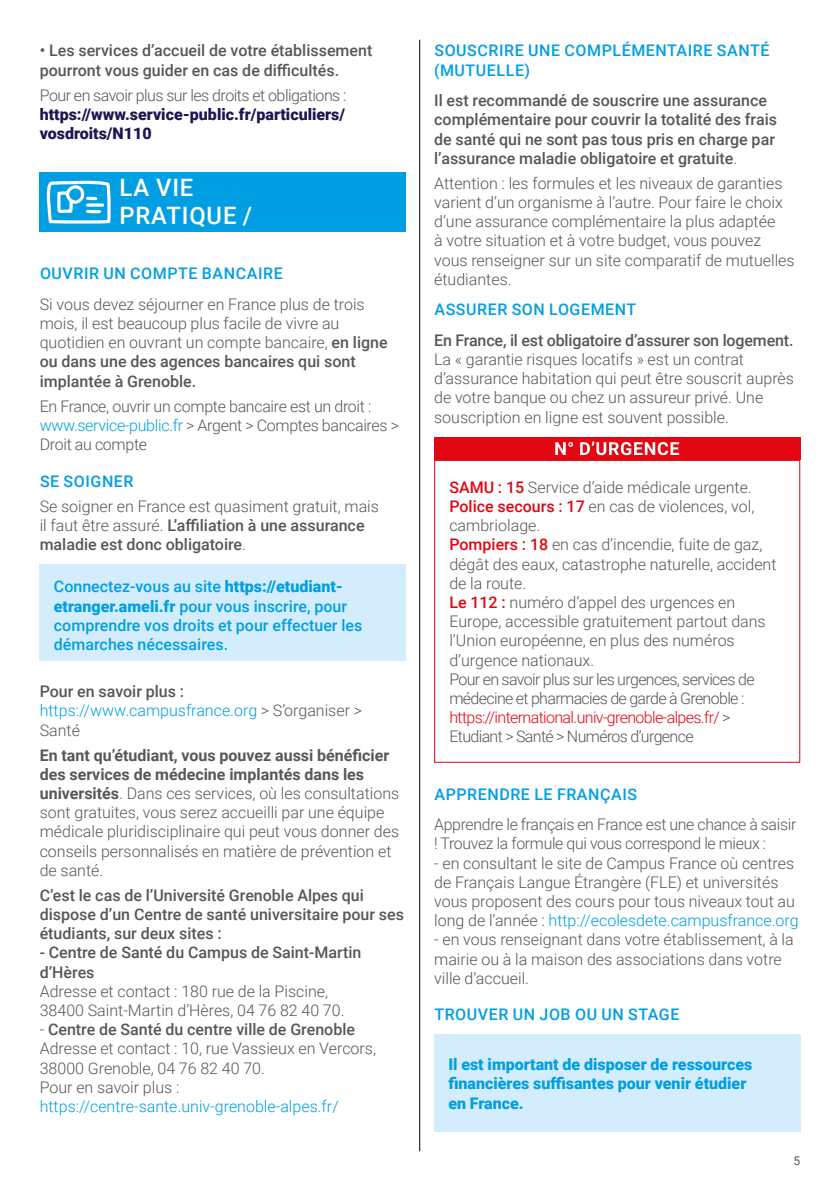
<style>
.page{position:relative;width:840px;height:1191px;background:#fff}
.page>*{position:absolute;margin:0;border:0;box-sizing:border-box;transform-origin:0 0}
.t1{font:500 24px/28px "Roboto";letter-spacing:.035em;color:#fff}
.t2{font:300 16px/19.2px "Roboto";color:#575756}
.t3{font:500 16px/19.2px "Roboto";color:#575756}
.t4{font:300 16px/19.2px "Roboto";letter-spacing:-.02em;color:#575756}
.t5{font:500 16px/19.2px "Roboto";color:#009fe3}
.t6{font:500 16px/19.2px "Roboto";letter-spacing:.035em;color:#009fe3}
.t7{font:300 16px/19.2px "Roboto";color:#009fe3}
.t8{font:900 16px/19.2px "Roboto";color:#009fe3}
.t9{font:900 16px/19.2px "Roboto";color:#201351}
.t10{font:300 16px "Roboto";letter-spacing:-.03em;color:#575756}
.t11{font:12px "Roboto";color:#575756}
.s1{font-weight:500}
.s2{color:#009fe3}
.s3{font-weight:900}
.s4{font-weight:500;color:#575756}
.s5{color:#575756}
.s6{font-weight:700}
.s7{font-weight:300}
.s8{font-weight:500;color:#e30613}
.s9{color:#e30613}
</style>
<div class="page">
<div style="left:40px;top:172px;width:365px;height:60px;background:#009fe3"></div>
<svg style="left:46px;top:180px;width:65px;height:44px"></svg>
<div style="left:40px;top:564px;width:365px;height:97px;background:#d4edfc"></div>
<div style="left:434px;top:437px;width:365px;height:23px;background:#e30613"></div>
<svg style="left:555px;top:442px;width:17px;height:13px"></svg>
<svg style="left:580px;top:441px;width:98px;height:14px"></svg>
<div style="left:434px;top:460px;width:365px;height:302px;border:1px solid #e30613"></div>
<div style="left:434px;top:1034px;width:365px;height:98px;background:#d4edfc"></div>
<hr style="left:419px;top:40px;width:1px;height:1111px;background:#000">
<p class="t3" style="left:40px;top:41px;width:334px">• Les services d’accueil de votre établissement pourront vous guider en cas de difficultés.</p>
<p class="t10" style="left:40px;top:84px;width:308px">Pour en savoir plus sur les droits et obligations :</p>
<p class="t9" style="left:40px;top:104px;width:307px">https://www.service-public.fr/particuliers/ vosdroits/N110</p>
<h1 class="t1" style="left:119px;top:173px;width:134px">LA VIE<br>PRATIQUE /</h1>
<p class="t6" style="left:40px;top:263px;width:244px">OUVRIR UN COMPTE BANCAIRE</p>
<p class="t2" style="left:40px;top:294px;width:349px">Si vous devez séjourner en France plus de trois mois, il est beaucoup plus facile de vivre au quotidien en ouvrant un compte bancaire, <span class="s1">en ligne ou dans une des agences bancaires qui sont implantée à Grenoble.</span></p>
<p class="t4" style="left:40px;top:395px;width:360px">En France, ouvrir un compte bancaire est un droit : <span class="s2">www.service-public.fr</span> &gt; Argent &gt; Comptes bancaires &gt;<br>Droit au compte</p>
<p class="t6" style="left:40px;top:471px;width:95px">SE SOIGNER</p>
<p class="t2" style="left:40px;top:496px;width:340px">Se soigner en France est quasiment gratuit, mais il faut être assuré. <span class="s1">L’affiliation à une assurance maladie est donc obligatoire</span>.</p>
<p class="t5" style="left:54px;top:576px;width:310px">Connectez-vous au site <span class="s3">https://etudiant&shy;etranger.ameli.fr</span> pour vous inscrire, pour comprendre vos droits et pour effectuer les démarches nécessaires.</p>
<p class="t7" style="left:40px;top:681px;width:324px"><span class="s4">Pour en savoir plus : </span>https://www.campusfrance.org <span class="s5">&gt; S’organiser &gt;<br>Santé</span></p>
<p class="t2" style="left:40px;top:744px;width:361px"><span class="s6">En tant qu’étudiant, vous pouvez aussi bénéficier des services de médecine implantés dans les universités</span>. Dans ces services, où les consultations sont gratuites, vous serez accueilli par une équipe médicale pluridisciplinaire qui peut vous donner des conseils personnalisés en matière de prévention et de santé.</p>
<p class="t3" style="left:40px;top:884px;width:365px">C’est le cas de l’Université Grenoble Alpes qui dispose d’un Centre de santé universitaire pour ses étudiants, sur deux sites :</p>
<p class="t3" style="left:40px;top:942px;width:323px">- Centre de Santé du Campus de Saint-Martin d’Hères</p>
<p class="t2" style="left:40px;top:980px;width:306px">Adresse et contact : 180 rue de la Piscine,<br>38400 Saint-Martin d’Hères, 04 76 82 40 70.</p>
<p class="t2" style="left:40px;top:1019px;width:338px">- <span class="s1">Centre de Santé du centre ville de Grenoble </span>Adresse et contact : 10, rue Vassieux en Vercors, 38000 Grenoble, 04 76 82 40 70.<br>Pour en savoir plus :</p>
<p class="t7" style="left:40px;top:1096px;width:300px">https://centre-sante.univ-grenoble-alpes.fr/</p>
<p class="t6" style="left:434px;top:41px;width:336px">SOUSCRIRE UNE COMPLÉMENTAIRE SANTÉ (MUTUELLE)</p>
<p class="t3" style="left:434px;top:90px;width:344px">Il est recommandé de souscrire une assurance complémentaire pour couvrir la totalité des frais de santé qui ne sont pas tous pris en charge par l’assurance maladie obligatoire et gratuite<span class="s7">.</span></p>
<p class="t2" style="left:434px;top:173px;width:362px">Attention : les formules et les niveaux de garanties varient d’un organisme à l’autre. Pour faire le choix d’une assurance complémentaire la plus adaptée<br>à votre situation et à votre budget, vous pouvez vous renseigner sur un site comparatif de mutuelles étudiantes.</p>
<p class="t6" style="left:434px;top:299px;width:203px">ASSURER SON LOGEMENT</p>
<p class="t3" style="left:434px;top:330px;width:360px">En France, il est obligatoire d’assurer son logement.</p>
<p class="t2" style="left:434px;top:349px;width:361px">La « garantie risques locatifs » est un contrat d’assurance habitation qui peut être souscrit auprès de votre banque ou chez un assureur privé. Une souscription en ligne est souvent possible.</p>
<p class="t2" style="left:449px;top:477px;width:328px"><span class="s8">SAMU : 15</span> Service d’aide médicale urgente.<br><span class="s8">Police secours : 17</span> en cas de violences, vol, cambriolage.<br><span class="s8">Pompiers : 18</span> en cas d’incendie, fuite de gaz, dégât des eaux, catastrophe naturelle, accident de la route.<br><span class="s8">Le 112 :</span> numéro d’appel des urgences en Europe, accessible gratuitement partout dans l’Union européenne, en plus des numéros d’urgence nationaux.<br>Pour en savoir plus sur les urgences, services de médecine et pharmacies de garde à Grenoble : <span class="s9">https://international.univ-grenoble-alpes.fr/</span> &gt; Etudiant &gt; Santé &gt; Numéros d’urgence</p>
<p class="t6" style="left:434px;top:783px;width:204px">APPRENDRE LE FRANÇAIS</p>
<p class="t4" style="left:434px;top:814px;width:363px">Apprendre le français en France est une chance à saisir ! Trouvez la formule qui vous correspond le mieux :</p>
<p class="t2" style="left:434px;top:852px;width:366px">- en consultant le site de Campus France où centres de Français Langue Étrangère (FLE) et universités vous proposent des cours pour tous niveaux tout au long de l’année : <span class="s2">http://ecolesdete.campusfrance.org</span></p>
<p class="t2" style="left:434px;top:929px;width:361px">- en vous renseignant dans votre établissement, à la mairie ou à la maison des associations dans votre ville d’accueil.</p>
<p class="t6" style="left:434px;top:1004px;width:246px">TROUVER UN JOB OU UN STAGE</p>
<p class="t8" style="left:448px;top:1054px;width:305px">Il est important de disposer de ressources financières suffisantes pour venir étudier en France.</p>
<p class="t11" style="left:793px;top:1152px;width:8px">5</p>
</div>
